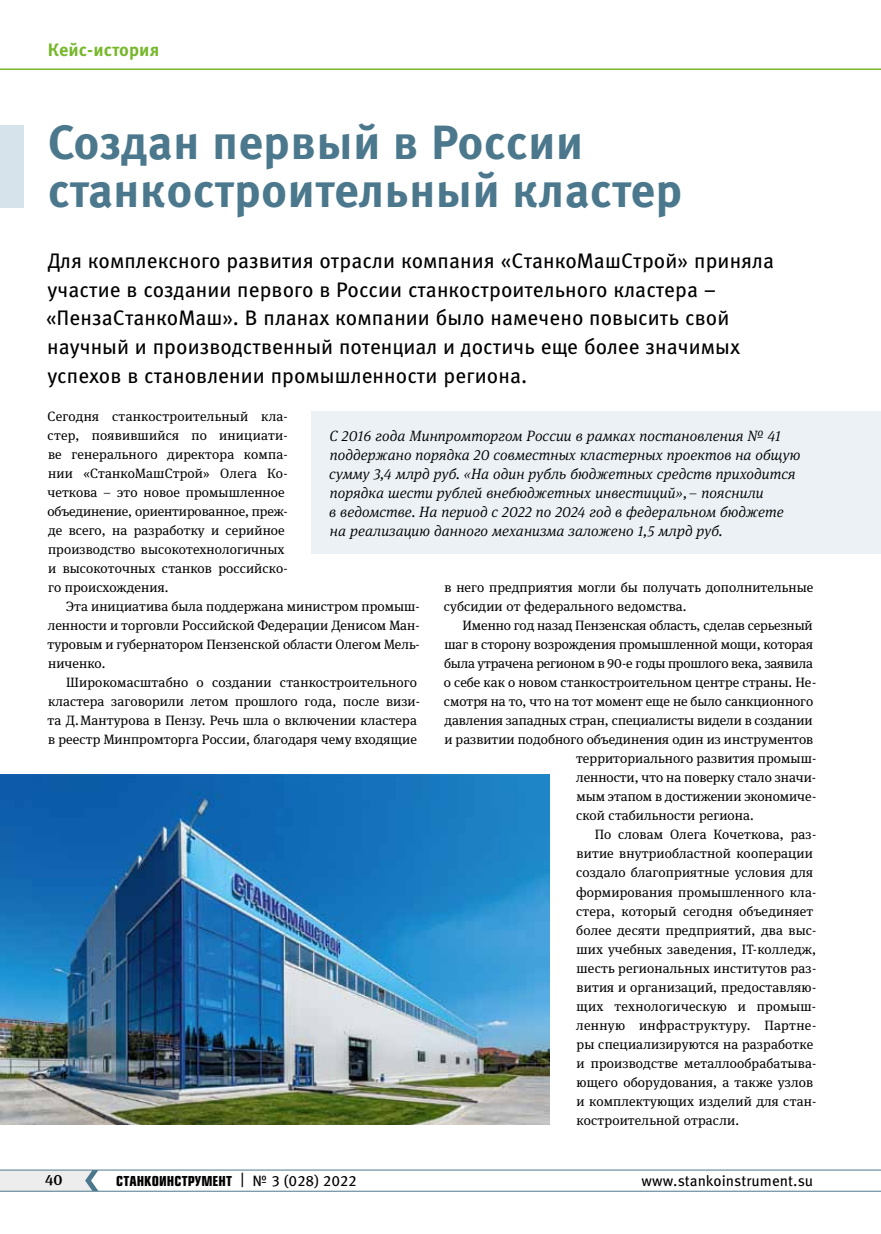
<style>
.page{position:relative;width:881px;height:1234px;background:#fff}
.page>*{position:absolute;margin:0;border:0;box-sizing:border-box;transform-origin:0 0}
.t1{font:700 48px/48px "Meta Pro";letter-spacing:.005em;color:#4b788c}
.t2{font:21px/28.5px "Meta Pro";letter-spacing:.005em;color:#000}
.t3{font:700 18px "Meta Pro";letter-spacing:.005em;color:#76b82a}
.t4{font:italic 300 15px/19px "Meta Serif Pro";letter-spacing:.005em;color:#000}
.t5{font:15px "Eurostile Con Hea";letter-spacing:.005em;color:#000}
.t6{font:15px "Meta Pro";color:#000}
.t7{font:500 15px "Meta Serif Pro";color:#000}
.t8{font:13.5px/19px "Meta Serif Pro";letter-spacing:.005em;color:#000}
.t9{font:13.5px "Meta Serif Pro";letter-spacing:-.015em;color:#000}
.t10{font:13.5px "Meta Serif Pro";letter-spacing:.025em;color:#000}
.s1{font-family:"Meta Pro"}
</style>
<div class="page">
<hr style="left:0;top:1190px;width:880px;height:1px;background:#4b788c">
<hr style="left:0;top:1169px;width:880px;height:1px;background:#4b788c">
<svg style="left:0;top:1169px;width:98px;height:21px"></svg>
<hr style="left:0;top:68px;width:880px;height:2px;background:#76b82a">
<div style="left:0;top:125px;width:24px;height:83px;background:#d7e3ea"></div>
<img style="left:0;top:774px;width:549px;height:350px">
<div style="left:312px;top:411px;width:568px;height:142px;background:#ebf1f5"></div>
<h3 class="t3" style="left:48px;top:36px;width:113px">Кейс-история</h3>
<h1 class="t1" style="left:48px;top:115px;width:636px">Создан первый в России станкостроительный кластер</h1>
<p class="t2" style="left:46px;top:245px;width:729px">Для комплексного развития отрасли компания «СтанкоМашСтрой» приняла участие в создании первого в России станкостроительного кластера – «ПензаСтанкоМаш». В планах компании было намечено повысить свой научный и производственный потенциал и достичь еще более значимых успехов в становлении промышленности региона.</p>
<p class="t8" style="left:47px;top:405px;width:242px">Сегодня станкостроительный кла‑ стер, появившийся по инициати‑ ве генерального директора компа‑ нии «СтанкоМашСтрой» Олега Ко‑ четкова – это новое промышленное объединение, ориентированное, преж‑ де всего, на разработку и серийное производство высокотехнологичных и высокоточных станков российско‑ го происхождения.</p>
<p class="t8" style="left:48px;top:596px;width:373px;text-align:justify;text-indent:19px">Эта инициатива была поддержана министром промыш‑ ленности и торговли Российской Федерации Денисом Ман‑ туровым и губернатором Пензенской области Олегом Мель‑ ниченко.</p>
<p class="t8" style="left:48px;top:672px;width:374px;text-indent:19px">Широкомасштабно о создании станкостроительного кластера заговорили летом прошлого года, после визи‑ та Д. Мантурова в Пензу. Речь шла о включении кластера в реестр Минпромторга России, благодаря чему входящие</p>
<p class="t4" style="left:329px;top:425px;width:472px">С 2016 года Минпромторгом России в рамках постановления № 41 поддержано порядка 20 совместных кластерных проектов на общую сумму 3,4 млрд руб. «На один рубль бюджетных средств приходится порядка шести рублей внебюджетных инвестиций»,– пояснили<br>в ведомстве. На период с 2022 по 2024 год в федеральном бюджете на реализацию данного механизма заложено 1,5 млрд руб.</p>
<p class="t8" style="left:443px;top:577px;width:371px">в него предприятия могли бы получать дополнительные субсидии от федерального ведомства.</p>
<p class="t8" style="left:462px;top:615px;width:351px">Именно год назад Пензенская область, сделав серьезный</p>
<p class="t8" style="left:444px;top:634px;width:370px">шаг в сторону возрождения промышленной мощи, которая</p>
<p class="t9" style="left:444px;top:653px;width:370px">была утрачена регионом в 90‑е годы прошлого века, заявила</p>
<p class="t8" style="left:444px;top:672px;width:373px">о себе как о новом станкостроительном центре страны. Не‑</p>
<p class="t8" style="left:444px;top:691px;width:371px">смотря на то, что на тот момент еще не было санкционного</p>
<p class="t8" style="left:444px;top:710px;width:369px">давления западных стран, специалисты видели в создании</p>
<p class="t8" style="left:444px;top:729px;width:370px">и развитии подобного объединения один из инструментов</p>
<p class="t8" style="left:576px;top:748px;width:241px">территориального развития промыш‑</p>
<p class="t8" style="left:576px;top:767px;width:241px">ленности, что на поверку стало значи‑</p>
<p class="t8" style="left:576px;top:786px;width:241px">мым этапом в достижении экономиче‑</p>
<p class="t8" style="left:576px;top:805px;width:179px">ской стабильности региона.</p>
<p class="t8" style="left:594px;top:824px;width:223px">По словам Олега Кочеткова, раз‑</p>
<p class="t8" style="left:576px;top:843px;width:238px">витие внутриобластной кооперации</p>
<p class="t8" style="left:576px;top:862px;width:238px">создало благоприятные условия для</p>
<p class="t8" style="left:576px;top:881px;width:242px">формирования промышленного кла‑</p>
<p class="t8" style="left:576px;top:900px;width:239px">стера, который сегодня объединяет</p>
<p class="t8" style="left:576px;top:919px;width:241px">более десяти предприятий, два выс‑</p>
<p class="t8" style="left:576px;top:938px;width:241px">ших учебных заведения, IT-колледж,</p>
<p class="t8" style="left:576px;top:957px;width:241px">шесть региональных институтов раз‑</p>
<p class="t8" style="left:576px;top:976px;width:241px">вития и организаций, предоставляю‑</p>
<p class="t8" style="left:576px;top:995px;width:241px">щих технологическую и промыш‑</p>
<p class="t10" style="left:576px;top:1015px;width:241px">ленную инфраструктуру. Партне‑</p>
<p class="t8" style="left:576px;top:1033px;width:238px">ры специализируются на разработке</p>
<p class="t8" style="left:576px;top:1052px;width:241px">и производстве металлообрабатыва‑</p>
<p class="t8" style="left:576px;top:1071px;width:238px">ющего оборудования, а также узлов</p>
<p class="t8" style="left:576px;top:1090px;width:241px">и комплектующих изделий для стан‑</p>
<p class="t8" style="left:576px;top:1109px;width:164px">костроительной отрасли.</p>
<p class="t7" style="left:45px;top:1168px;width:19px">40</p>
<p class="t5" style="left:116px;top:1169px;width:242px">СТАНКОИНСТРУМЕНТ <span class="s1">| № 3 (028) 2022</span></p>
<p class="t6" style="left:641px;top:1168px;width:173px">www.stankoinstrument.su</p>
</div>
